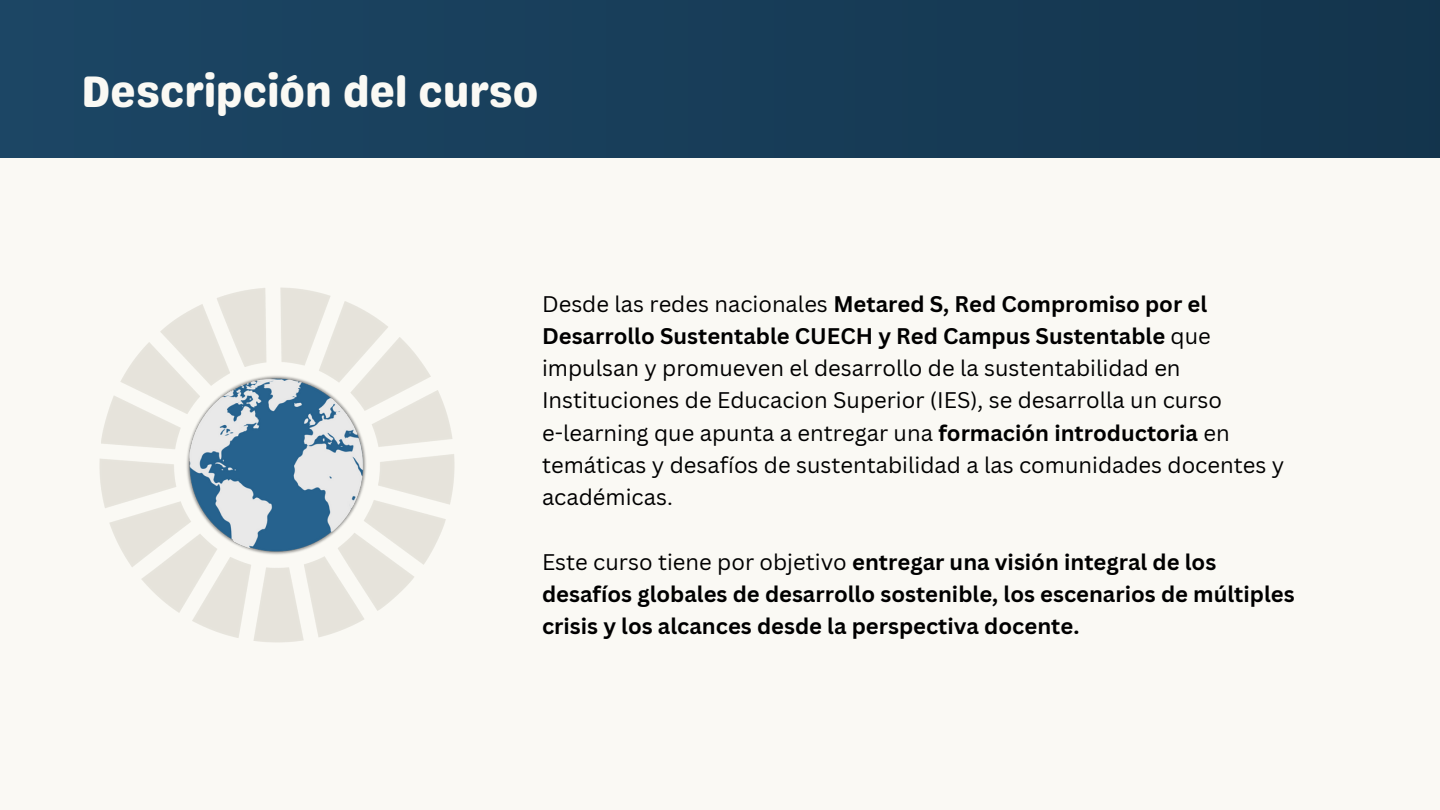
<style>
.page{position:relative;width:1440px;height:810px;background:#faf9f4}
.page>*{position:absolute;margin:0;border:0;box-sizing:border-box;transform-origin:0 0}
.t1{font:44px "Genty Sans";color:#faf9f4}
.t2{font:22px/32.2px "Canva Sans";color:#000}
.t3{font:700 22px/32.2px "Canva Sans";color:#000}
.s1{font-weight:700}
.s2{font-weight:400}
</style>
<div class="page">
<div style="left:0;top:0;width:1440px;height:157px;background:#183d59"></div>
<img style="left:99px;top:287px;width:356px;height:356px">
<img style="left:186px;top:374px;width:181px;height:182px">
<p class="t1" style="left:81px;top:65px;width:459px">Descripción del curso</p>
<p class="t2" style="left:542px;top:287px;width:682px">Desde las redes nacionales <span class="s1">Metared S, Red Compromiso por el Desarrollo Sustentable CUECH y Red Campus Sustentable</span> que impulsan y promueven el desarrollo de la sustentabilidad en Instituciones de Educacion Superior (IES), se desarrolla un curso</p>
<p class="t2" style="left:542px;top:416px;width:744px">e-learning que apunta a entregar una <span class="s1">formación introductoria</span> en temáticas y desafíos de sustentabilidad a las comunidades docentes y académicas.</p>
<p class="t3" style="left:542px;top:545px;width:754px"><span class="s2">Este curso tiene por objetivo</span> entregar una visión integral de los desafíos globales de desarrollo sostenible, los escenarios de múltiples crisis y los alcances desde la perspectiva docente.</p>
</div>
